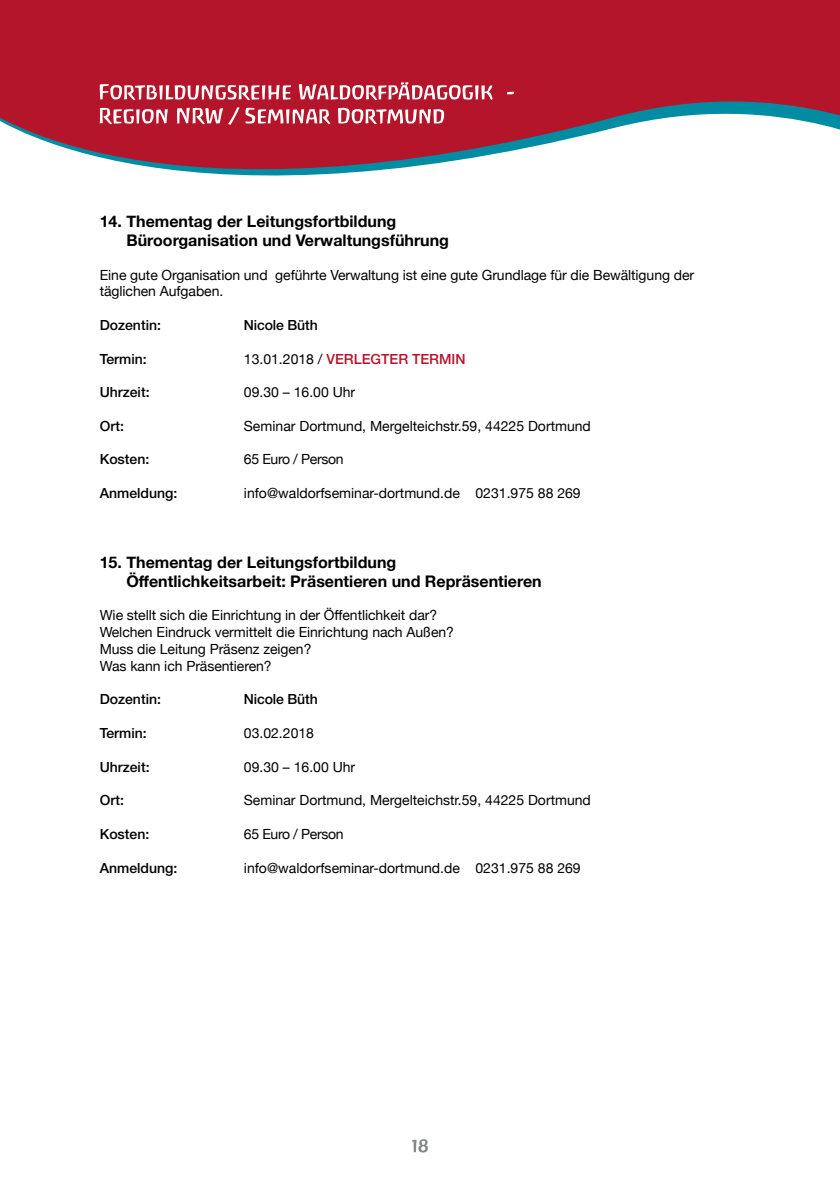
<style>
.page{position:relative;width:840px;height:1191px;background:#fff}
.page>*{position:absolute;margin:0;border:0;box-sizing:border-box;transform-origin:0 0}
.t1{font:700 16px/19.2px "Helvetica Neue";color:#000}
.t2{font:14px/16.8px "Helvetica Neue";letter-spacing:-.005em;color:#000}
.t3{font:500 14px "Helvetica Neue";color:#000}
.t4{font:500 14px "Helvetica Neue";color:#b5152b}
.t5{font:14px "Helvetica Neue";letter-spacing:-.025em;color:#000}
.s1{font-weight:400;color:#000}
</style>
<div class="page">
<svg style="left:0;top:0;width:839px;height:176px;fill:#b5152b"></svg>
<svg style="left:100px;top:82px;width:414px;height:18px"></svg>
<svg style="left:100px;top:107px;width:344px;height:18px"></svg>
<svg style="left:412px;top:1139px;width:15px;height:13px"></svg>
<p class="t1" style="left:126px;top:212px;width:324px;text-indent:-27px">14. Thementag der Leitungsfortbildung<br>Büroorganisation und Verwaltungsführung</p>
<p class="t2" style="left:100px;top:267px;width:595px">Eine gute Organisation und geführte Verwaltung ist eine gute Grundlage für die Bewältigung der täglichen Aufgaben.</p>
<p class="t3" style="left:100px;top:316px;width:63px">Dozentin:</p>
<p class="t3" style="left:244px;top:316px;width:75px">Nicole Büth</p>
<p class="t3" style="left:100px;top:350px;width:48px">Termin:</p>
<p class="t4" style="left:244px;top:350px;width:223px"><span class="s1">13.01.2018 /</span> VERLEGTER TERMIN</p>
<p class="t3" style="left:100px;top:384px;width:51px">Uhrzeit:</p>
<p class="t2" style="left:244px;top:384px;width:113px">09.30 – 16.00 Uhr</p>
<p class="t3" style="left:100px;top:417px;width:26px">Ort:</p>
<p class="t2" style="left:244px;top:418px;width:348px">Seminar Dortmund, Mergelteichstr.59, 44225 Dortmund</p>
<p class="t3" style="left:100px;top:451px;width:51px">Kosten:</p>
<p class="t5" style="left:244px;top:449px;width:101px">65 Euro / Person</p>
<p class="t3" style="left:100px;top:484px;width:79px">Anmeldung:</p>
<p class="t2" style="left:244px;top:485px;width:338px">info@waldorfseminar-dortmund.de 0231.975 88 269</p>
<p class="t1" style="left:126px;top:553px;width:416px;text-indent:-27px">15. Thementag der Leitungsfortbildung<br>Öffentlichkeitsarbeit: Präsentieren und Repräsentieren</p>
<p class="t2" style="left:100px;top:608px;width:355px">Wie stellt sich die Einrichtung in der Öffentlichkeit dar?<br>Welchen Eindruck vermittelt die Einrichtung nach Außen?<br>Muss die Leitung Präsenz zeigen?<br>Was kann ich Präsentieren?</p>
<p class="t3" style="left:100px;top:691px;width:63px">Dozentin:</p>
<p class="t3" style="left:244px;top:691px;width:75px">Nicole Büth</p>
<p class="t3" style="left:100px;top:724px;width:48px">Termin:</p>
<p class="t2" style="left:244px;top:725px;width:72px">03.02.2018</p>
<p class="t3" style="left:100px;top:758px;width:51px">Uhrzeit:</p>
<p class="t2" style="left:244px;top:759px;width:113px">09.30 – 16.00 Uhr</p>
<p class="t3" style="left:100px;top:792px;width:26px">Ort:</p>
<p class="t2" style="left:244px;top:792px;width:348px">Seminar Dortmund, Mergelteichstr.59, 44225 Dortmund</p>
<p class="t3" style="left:100px;top:825px;width:51px">Kosten:</p>
<p class="t5" style="left:244px;top:824px;width:101px">65 Euro / Person</p>
<p class="t3" style="left:100px;top:859px;width:79px">Anmeldung:</p>
<p class="t2" style="left:244px;top:860px;width:338px">info@waldorfseminar-dortmund.de 0231.975 88 269</p>
</div>
